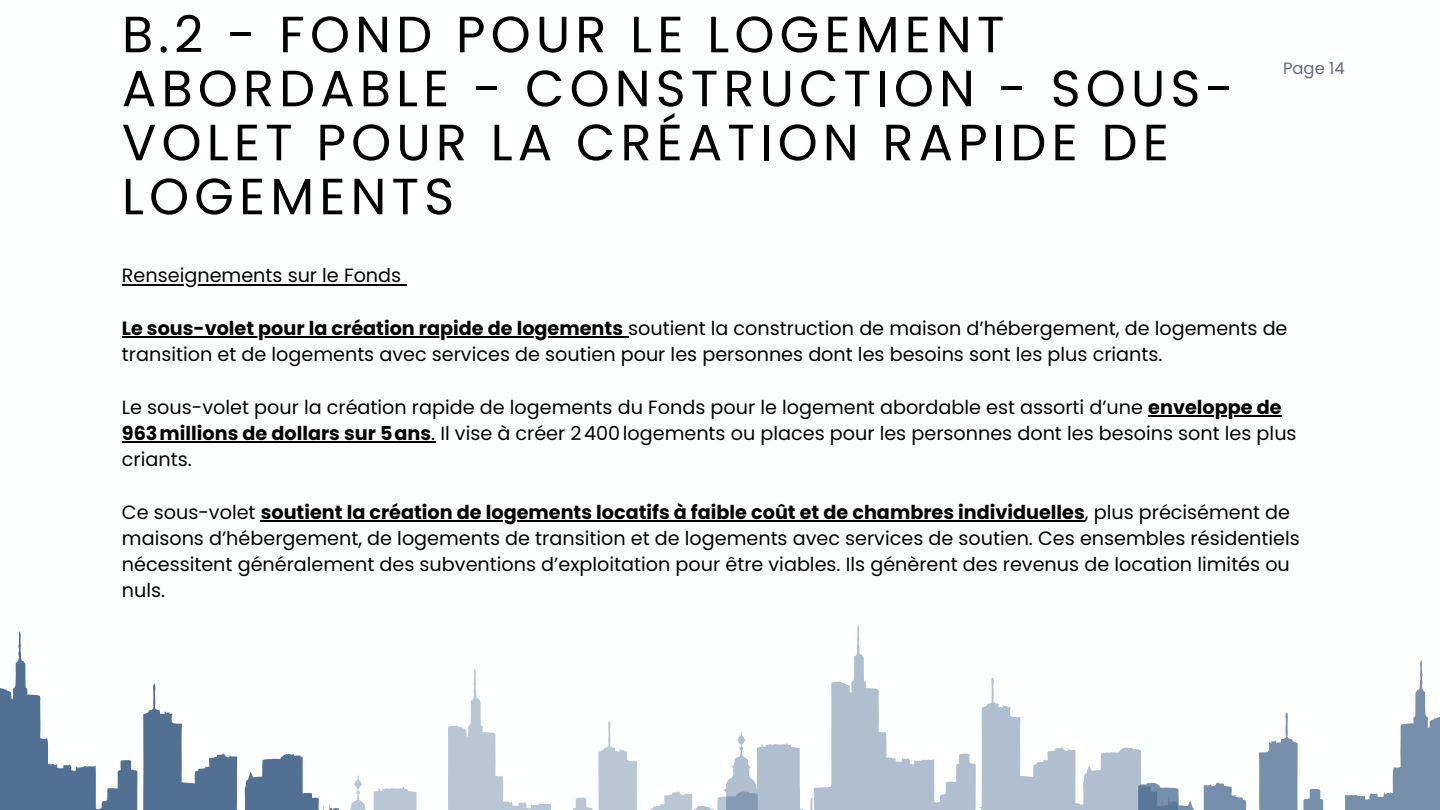
<style>
.page{position:relative;width:1440px;height:810px;background:#fff}
.page>*{position:absolute;margin:0;border:0;box-sizing:border-box;transform-origin:0 0}
.t1{font:51px/54px "Poppins";letter-spacing:.1em;color:#000}
.t2{font:19.2px/26.2px "Poppins";color:#000}
.t3{font:700 19.2px "Poppins";color:#000}
.t4{font:16.4px "Poppins";color:#61697b}
.s1{font-weight:700}
.s2{font-weight:400}
</style>
<div class="page">
<svg style="left:349px;top:669px;width:335px;height:141px"></svg>
<svg style="left:616px;top:750px;width:10px;height:2px"></svg>
<svg style="left:684px;top:625px;width:417px;height:185px"></svg>
<svg style="left:1000px;top:706px;width:9px;height:2px"></svg>
<svg style="left:0;top:631px;width:339px;height:179px"></svg>
<svg style="left:161px;top:712px;width:10px;height:3px"></svg>
<svg style="left:1101px;top:660px;width:339px;height:150px"></svg>
<svg style="left:1271px;top:741px;width:10px;height:2px"></svg>
<hr style="left:122px;top:284px;width:279px;height:1px;background:#000">
<hr style="left:122px;top:336px;width:501px;height:2px;background:#000">
<hr style="left:1148px;top:415px;width:134px;height:2px;background:#000">
<hr style="left:122px;top:441px;width:309px;height:2px;background:#000">
<hr style="left:261px;top:520px;width:824px;height:2px;background:#000">
<h2 class="t1" style="left:122px;top:7px;width:1113px">B.2 - FOND POUR LE LOGEMENT<br>ABORDABLE - CONSTRUCTION - SOUS-<br>VOLET POUR LA CRÉATION RAPIDE DE<br>LOGEMENTS</h2>
<p class="t4" style="left:1283px;top:57px;width:63px">Page 14</p>
<h1 class="t2" style="left:122px;top:263px;width:281px">Renseignements sur le Fonds</h1>
<p class="t2" style="left:122px;top:315px;width:1167px"><span class="s1">Le sous-volet pour la création rapide de logements</span> soutient la construction de maison d’hébergement, de logements de transition et de logements avec services de soutien pour les personnes dont les besoins sont les plus criants.</p>
<h2 class="t2" style="left:122px;top:394px;width:1161px">Le sous-volet pour la création rapide de logements du Fonds pour le logement abordable est assorti d’une <span class="s1">enveloppe de</span></h2>
<h2 class="t2" style="left:122px;top:420px;width:1176px"><span class="s1">963millions de dollars sur 5ans</span>. Il vise à créer 2400logements ou places pour les personnes dont les besoins sont les plus criants.</h2>
<h2 class="t3" style="left:122px;top:499px;width:1170px"><span class="s2">Ce sous-volet</span> soutient la création de logements locatifs à faible coût et de chambres individuelles<span class="s2">, plus précisément de</span></h2>
<h2 class="t2" style="left:122px;top:525px;width:1180px">maisons d’hébergement, de logements de transition et de logements avec services de soutien. Ces ensembles résidentiels nécessitent généralement des subventions d’exploitation pour être viables. Ils génèrent des revenus de location limités ou nuls.</h2>
</div>
